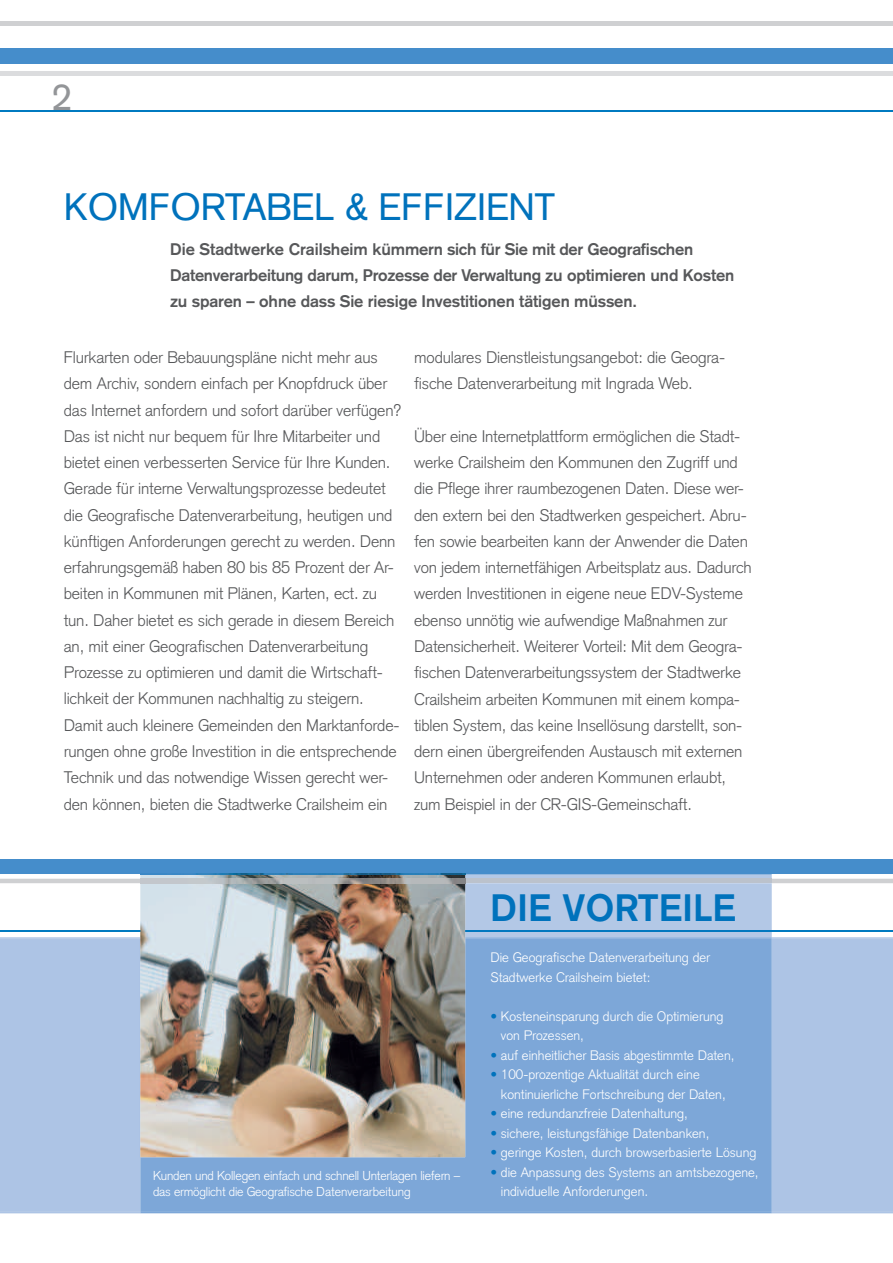
<style>
.page{position:relative;width:893px;height:1263px;background:#fff}
.page>*{position:absolute;margin:0;border:0;box-sizing:border-box;transform-origin:0 0}
.t1{font:37.5px "Basic Commercial";letter-spacing:-.01em;color:#0072bc}
.t2{font:700 37.5px "Basic Commercial";letter-spacing:.015em;color:#0072bc}
.t3{font:37.5px "Basic Commercial";color:#939598}
.t4{font:300 16.5px/26.2px "Basic Commercial";letter-spacing:-.01em;color:#57585a}
.t5{font:700 16.5px/26.2px "Basic Commercial";letter-spacing:-.005em;color:#57585a}
.t6{font:300 13.5px/19.5px "Basic Commercial";color:#fff}
.t7{font:300 12.75px/16.5px "Basic Commercial";letter-spacing:-.015em;color:#fff}
.s1{color:#0072bc}
</style>
<div class="page">
<svg style="left:0;top:937px;width:893px;height:276px;fill:#7da7d8"></svg>
<hr style="left:140px;top:1212px;width:632px;height:1px;background:#7da7d8">
<hr style="left:465px;top:937px;width:307px;height:2px;background:#7da7d8">
<div style="left:0;top:21px;width:893px;height:5px;background:#cfd0d2"></div>
<hr style="left:0;top:110px;width:893px;height:1px;background:#007ac0">
<div style="left:0;top:71px;width:893px;height:5px;background:#dbdcde"></div>
<div style="left:0;top:48px;width:893px;height:15px;background:#458dcb"></div>
<img style="left:140px;top:937px;width:325px;height:220px">
<svg style="left:0;top:859px;width:893px;height:78px"></svg>
<hr style="left:772px;top:879px;width:121px;height:4px;background:#cfd0d2">
<hr style="left:0;top:879px;width:140px;height:4px;background:#cfd0d2">
<hr style="left:465px;top:879px;width:307px;height:4px;background:#bbc2cc">
<img style="left:140px;top:879px;width:325px;height:4px">
<h1 class="t3" style="left:51px;top:75px;width:22px">2</h1>
<h1 class="t1" style="left:64px;top:185px;width:493px">KOMFORTABEL &amp; EFFIZIENT</h1>
<p class="t5" style="left:170px;top:237px;width:566px">Die Stadtwerke Crailsheim kümmern sich für Sie mit der Geografischen<br>Datenverarbeitung darum, Prozesse der Verwaltung zu optimieren und Kosten zu sparen – ohne dass Sie riesige Investitionen tätigen müssen.</p>
<p class="t4" style="left:64px;top:346px;width:339px">Flurkarten oder Bebauungspläne nicht mehr aus dem Archiv, sondern einfach per Knopfdruck über das Internet anfordern und sofort darüber verfügen?<br>Das ist nicht nur bequem für Ihre Mitarbeiter und bietet einen verbesserten Service für Ihre Kunden.<br>Gerade für interne Verwaltungsprozesse bedeutet die Geografische Datenverarbeitung, heutigen und künftigen Anforderungen gerecht zu werden. Denn erfahrungsgemäß haben 80 bis 85 Prozent der Ar&shy;beiten in Kommunen mit Plänen, Karten, ect. zu tun. Daher bietet es sich gerade in diesem Bereich an, mit einer Geografischen Datenverarbeitung Prozesse zu optimieren und damit die Wirtschaft&shy;lichkeit der Kommunen nachhaltig zu steigern.<br>Damit auch kleinere Gemeinden den Marktanforde&shy;rungen ohne große Investition in die entsprechende Technik und das notwendige Wissen gerecht wer&shy;den können, bieten die Stadtwerke Crailsheim ein</p>
<p class="t4" style="left:414px;top:346px;width:312px">modulares Dienstleistungsangebot: die Geogra&shy;fische Datenverarbeitung mit Ingrada Web.</p>
<p class="t4" style="left:414px;top:425px;width:339px">Über eine Internetplattform ermöglichen die Stadt&shy;werke Crailsheim den Kommunen den Zugriff und die Pflege ihrer raumbezogenen Daten. Diese wer&shy;den extern bei den Stadtwerken gespeichert. Abru&shy;fen sowie bearbeiten kann der Anwender die Daten von jedem internetfähigen Arbeitsplatz aus. Dadurch werden Investitionen in eigene neue EDV-Systeme ebenso unnötig wie aufwendige Maßnahmen zur Datensicherheit. Weiterer Vorteil: Mit dem Geogra&shy;fischen Datenverarbeitungssystem der Stadtwerke Crailsheim arbeiten Kommunen mit einem kompa&shy;tiblen System, das keine Insellösung darstellt, son&shy;dern einen übergreifenden Austausch mit externen Unternehmen oder anderen Kommunen erlaubt, zum Beispiel in der CR-GIS-Gemeinschaft.</p>
<p class="t7" style="left:153px;top:1168px;width:309px">Kunden und Kollegen einfach und schnell Unterlagen liefern – das ermöglicht die Geografische Datenverarbeitung</p>
<h1 class="t2" style="left:490px;top:893px;width:247px">DIE VORTEILE</h1>
<p class="t6" style="left:490px;top:949px;width:221px">Die Geografische Datenverarbeitung der<br>Stadtwerke Crailsheim bietet:</p>
<p class="t6" style="left:501px;top:1007px;width:224px;text-indent:-11px"><span class="s1">•</span> Kosteneinsparung durch die Optimierung von Prozessen,</p>
<p class="t6" style="left:490px;top:1046px;width:246px"><span class="s1">•</span> auf einheitlicher Basis abgestimmte Daten,</p>
<p class="t6" style="left:501px;top:1066px;width:226px;text-indent:-11px"><span class="s1">•</span> 100-prozentige Aktualität durch eine kontinuierliche Fortschreibung der Daten,</p>
<p class="t6" style="left:490px;top:1105px;width:199px"><span class="s1">•</span> eine redundanzfreie Datenhaltung,</p>
<p class="t6" style="left:490px;top:1124px;width:221px"><span class="s1">•</span> sichere, leistungsfähige Datenbanken,</p>
<p class="t6" style="left:490px;top:1144px;width:268px"><span class="s1">•</span> geringe Kosten, durch browserbasierte Lösung</p>
<p class="t6" style="left:501px;top:1163px;width:259px;text-indent:-11px"><span class="s1">•</span> die Anpassung des Systems an amtsbezogene, individuelle Anforderungen.</p>
</div>
